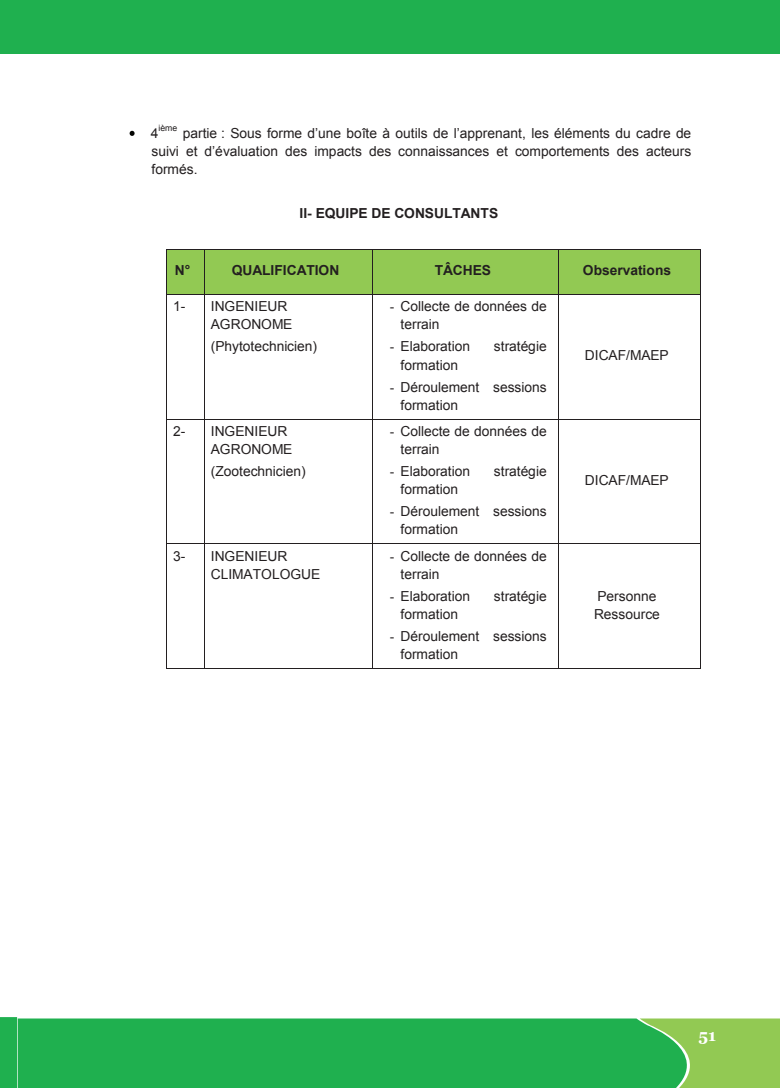
<style>
.page{position:relative;width:780px;height:1088px;background:#fff}
.page>*{position:absolute;margin:0;border:0;box-sizing:border-box;transform-origin:0 0}
.t1{font:700 16.25px "Georgia";color:#fff}
.t2{font:13.75px/18.1px "Arial";color:#231f20}
.t3{font:13.75px/18.1px "Arial";color:#231f20;text-align:right}
.t4{font:700 13.75px "Arial";color:#231f20}
.t5{font:8.75px "Arial";color:#231f20}
.s1{font-style:inherit}
.s2{font-family:"Times New Roman"}
</style>
<div class="page">
<svg style="left:0;top:1017px;width:17px;height:71px"></svg>
<div style="left:713px;top:1018px;width:67px;height:70px;background:#92c953"></div>
<svg style="left:18px;top:1018px;width:695px;height:70px;background:#27b250"></svg>
<div style="left:0;top:1px;width:17px;height:53px;background:#1fb04f"></div>
<div style="left:19px;top:0;width:761px;height:54px;background:#1fb04f"></div>
<img style="left:129px;top:130px;width:6px;height:6px">
<div style="left:167px;top:250px;width:37px;height:44px;background:#92c953"></div>
<div style="left:204px;top:250px;width:168px;height:44px;background:#92c953"></div>
<div style="left:373px;top:250px;width:185px;height:44px;background:#92c953"></div>
<div style="left:559px;top:250px;width:141px;height:44px;background:#92c953"></div>
<hr style="left:167px;top:249px;width:37px;height:1px;background:#231f20">
<hr style="left:204px;top:249px;width:168px;height:1px;background:#231f20">
<hr style="left:373px;top:249px;width:185px;height:1px;background:#231f20">
<hr style="left:559px;top:249px;width:141px;height:1px;background:#231f20">
<hr style="left:166px;top:250px;width:1px;height:44px;background:#231f20">
<hr style="left:204px;top:250px;width:1px;height:44px;background:#231f20">
<hr style="left:372px;top:250px;width:1px;height:44px;background:#231f20">
<hr style="left:558px;top:250px;width:1px;height:44px;background:#231f20">
<hr style="left:700px;top:250px;width:1px;height:44px;background:#231f20">
<hr style="left:167px;top:294px;width:37px;height:1px;background:#231f20">
<hr style="left:204px;top:294px;width:168px;height:1px;background:#231f20">
<hr style="left:373px;top:294px;width:185px;height:1px;background:#231f20">
<hr style="left:559px;top:294px;width:141px;height:1px;background:#231f20">
<hr style="left:166px;top:295px;width:1px;height:124px;background:#231f20">
<hr style="left:204px;top:295px;width:1px;height:124px;background:#231f20">
<hr style="left:372px;top:295px;width:1px;height:124px;background:#231f20">
<hr style="left:558px;top:295px;width:1px;height:124px;background:#231f20">
<hr style="left:700px;top:295px;width:1px;height:124px;background:#231f20">
<hr style="left:167px;top:419px;width:37px;height:1px;background:#231f20">
<hr style="left:204px;top:419px;width:168px;height:1px;background:#231f20">
<hr style="left:373px;top:419px;width:185px;height:1px;background:#231f20">
<hr style="left:559px;top:419px;width:141px;height:1px;background:#231f20">
<hr style="left:166px;top:419px;width:1px;height:125px;background:#231f20">
<hr style="left:204px;top:419px;width:1px;height:125px;background:#231f20">
<hr style="left:372px;top:419px;width:1px;height:125px;background:#231f20">
<hr style="left:558px;top:419px;width:1px;height:125px;background:#231f20">
<hr style="left:700px;top:419px;width:1px;height:125px;background:#231f20">
<hr style="left:167px;top:544px;width:37px;height:1px;background:#231f20">
<hr style="left:204px;top:544px;width:168px;height:1px;background:#231f20">
<hr style="left:373px;top:544px;width:185px;height:1px;background:#231f20">
<hr style="left:559px;top:544px;width:141px;height:1px;background:#231f20">
<hr style="left:166px;top:544px;width:1px;height:124px;background:#231f20">
<hr style="left:167px;top:668px;width:37px;height:1px;background:#231f20">
<hr style="left:204px;top:544px;width:1px;height:124px;background:#231f20">
<hr style="left:204px;top:668px;width:168px;height:1px;background:#231f20">
<hr style="left:372px;top:544px;width:1px;height:124px;background:#231f20">
<hr style="left:373px;top:668px;width:185px;height:1px;background:#231f20">
<hr style="left:558px;top:544px;width:1px;height:124px;background:#231f20">
<hr style="left:559px;top:668px;width:141px;height:1px;background:#231f20">
<hr style="left:700px;top:544px;width:1px;height:124px;background:#231f20">
<p class="t2" style="left:151px;top:124px;width:9px">4</p>
<p class="t5" style="left:158px;top:123px;width:20px">ième</p>
<p class="t3" style="left:151px;top:124px;width:541px"><span class="s1">partie</span> : Sous forme d’une boîte à outils de l’apprenant, les éléments du cadre de<br>suivi et d’évaluation des impacts des connaissances et comportements des acteurs</p>
<p class="t2" style="left:151px;top:160px;width:47px">formés.</p>
<p class="t4" style="left:299px;top:204px;width:200px">II- EQUIPE DE CONSULTANTS</p>
<p class="t4" style="left:175px;top:261px;width:17px">N°</p>
<p class="t4" style="left:232px;top:261px;width:109px">QUALIFICATION</p>
<p class="t4" style="left:434px;top:261px;width:58px">TÂCHES</p>
<p class="t4" style="left:583px;top:261px;width:90px">Observations</p>
<p class="t2" style="left:173px;top:297px;width:14px">1-</p>
<p class="t2" style="left:211px;top:297px;width:83px">INGENIEUR<br>AGRONOME</p>
<p class="t2" style="left:211px;top:337px;width:108px">(Phytotechnicien)</p>
<p class="t2" style="left:400px;top:297px;width:148px;text-indent:-11px"><span class="s2">-</span> Collecte de données de terrain</p>
<p class="t2" style="left:390px;top:337px;width:82px"><span class="s2">-</span> Elaboration</p>
<p class="t2" style="left:494px;top:337px;width:54px">stratégie</p>
<p class="t2" style="left:400px;top:356px;width:59px">formation</p>
<p class="t2" style="left:400px;top:378px;width:148px;text-indent:-11px"><span class="s2">-</span> Déroulement sessions formation</p>
<p class="t2" style="left:585px;top:347px;width:85px">DICAF/MAEP</p>
<p class="t2" style="left:173px;top:422px;width:14px">2-</p>
<p class="t2" style="left:211px;top:422px;width:83px">INGENIEUR<br>AGRONOME</p>
<p class="t2" style="left:211px;top:462px;width:96px">(Zootechnicien)</p>
<p class="t2" style="left:400px;top:422px;width:148px;text-indent:-11px"><span class="s2">-</span> Collecte de données de terrain</p>
<p class="t2" style="left:390px;top:462px;width:82px"><span class="s2">-</span> Elaboration</p>
<p class="t2" style="left:494px;top:462px;width:54px">stratégie</p>
<p class="t2" style="left:400px;top:480px;width:59px">formation</p>
<p class="t2" style="left:400px;top:502px;width:148px;text-indent:-11px"><span class="s2">-</span> Déroulement sessions formation</p>
<p class="t2" style="left:173px;top:547px;width:14px">3-</p>
<p class="t2" style="left:211px;top:547px;width:111px">INGENIEUR<br>CLIMATOLOGUE</p>
<p class="t2" style="left:400px;top:547px;width:148px;text-indent:-11px"><span class="s2">-</span> Collecte de données de terrain</p>
<p class="t2" style="left:390px;top:587px;width:82px"><span class="s2">-</span> Elaboration</p>
<p class="t2" style="left:494px;top:587px;width:54px">stratégie</p>
<p class="t2" style="left:400px;top:605px;width:59px">formation</p>
<p class="t2" style="left:400px;top:627px;width:148px;text-indent:-11px"><span class="s2">-</span> Déroulement sessions formation</p>
<p class="t2" style="left:585px;top:471px;width:85px">DICAF/MAEP</p>
<p class="t2" style="left:594px;top:587px;width:67px">Personne<br>Ressource</p>
<p class="t1" style="left:698px;top:1024px;width:19px">51</p>
</div>
